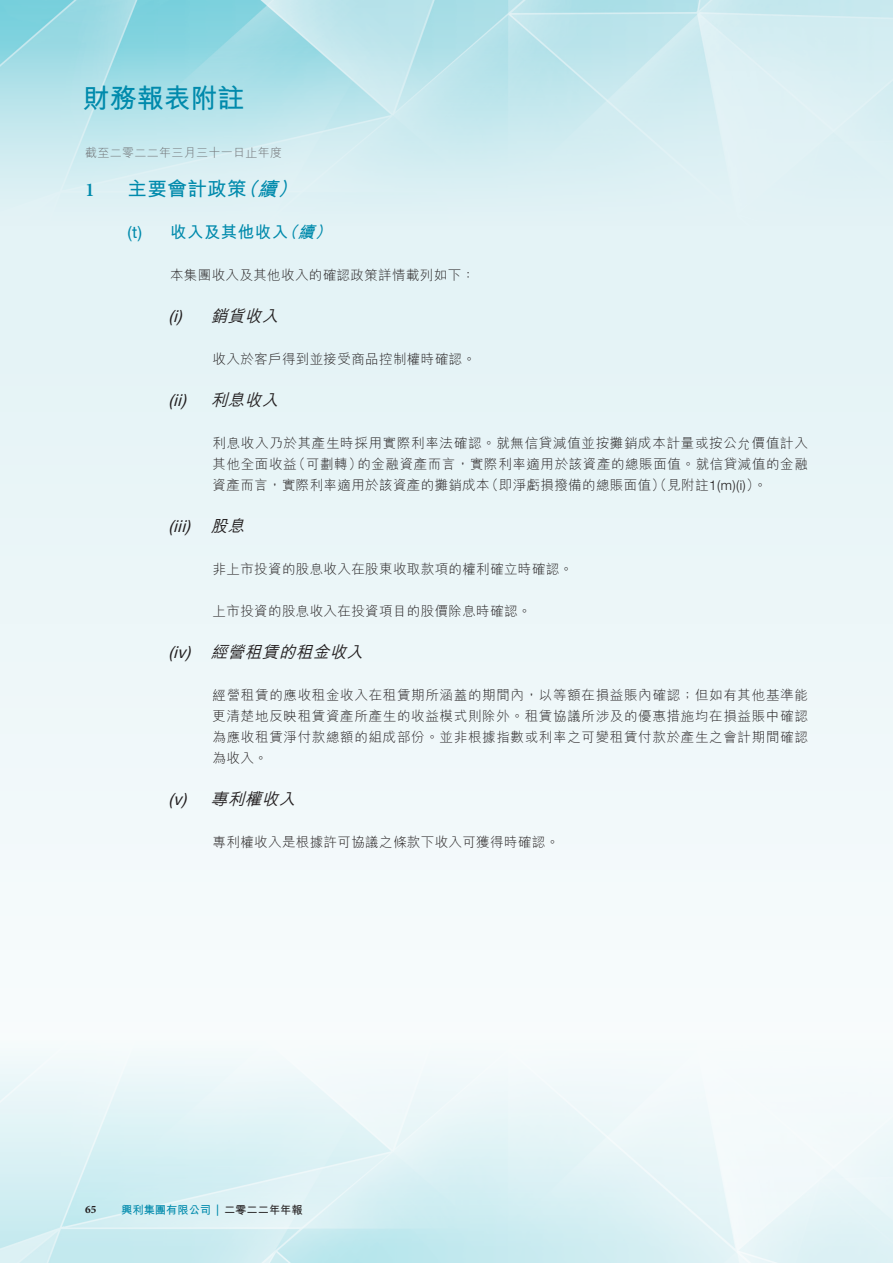
<style>
.page{position:relative;width:893px;height:1263px;background:#edf7f9}
.page>*{position:absolute;margin:0;border:0;box-sizing:border-box;transform-origin:0 0}
.t1{font:700 27px "M Hei HK";letter-spacing:-.005em;color:#008aac}
.t2{font:700 19.5px "M Hei HK";letter-spacing:.02em;color:#008aac}
.t3{font:italic 700 19.5px "M Hei HK";color:#008aac}
.t4{font:600 19.5px "Minion Pro";color:#008aac}
.t5{font:italic 500 16.5px "M Hei HK";color:#231f20}
.t6{font:italic 16.5px "Helvetica Neue LT Std";color:#231f20}
.t7{font:700 16.5px "M Hei HK";letter-spacing:.03em;color:#008aac}
.t8{font:italic 700 16.5px "M Hei HK";color:#008aac}
.t9{font:16.5px "Helvetica Neue LT Std";color:#008aac}
.t10{font:300 13.5px/21px "M Hei HK";letter-spacing:.03em;color:#231f20;text-align:justify}
.t11{font:300 13.5px/21px "M Hei HK";letter-spacing:.05em;color:#231f20;text-align:right}
.t12{font:300 12px "M Hei HK";letter-spacing:.03em;color:#6c6d70}
.t13{font:700 11.25px "M Hei HK";color:#008aac}
.t14{font:700 11.25px "Minion Pro";color:#231f20}
.s1{font-family:"Helvetica Neue LT Std"}
.s2{font-family:"Minion Pro"}
.s3{color:#231f20}
</style>
<div class="page">
<img style="left:0;top:1060px;width:893px;height:203px">
<img style="left:0;top:0;width:893px;height:223px">
<h1 class="t1" style="left:83px;top:79px;width:163px">財務報表附註</h1>
<p class="t12" style="left:85px;top:146px;width:199px">截至二零二二年三月三十一日止年度</p>
<h2 class="t3" style="left:277px;top:175px;width:28px">(</h2>
<h2 class="t2" style="left:128px;top:175px;width:121px">主要會計政策</h2>
<h2 class="t3" style="left:238px;top:175px;width:28px">（</h2>
<h2 class="t3" style="left:258px;top:175px;width:28px">續</h2>
<h2 class="t4" style="left:85px;top:176px;width:11px">1</h2>
<p class="t9" style="left:128px;top:222px;width:16px">t( )</p>
<p class="t7" style="left:170px;top:220px;width:120px">收入及其他收入</p>
<p class="t8" style="left:281px;top:220px;width:24px">（</p>
<p class="t8" style="left:315px;top:220px;width:24px">(</p>
<p class="t8" style="left:298px;top:220px;width:24px">續</p>
<p class="t10" style="left:170px;top:264px;width:306px">本集團收入及其他收入的確認政策詳情載列如下：</p>
<p class="t5" style="left:211px;top:304px;width:75px">銷貨收入</p>
<p class="t6" style="left:168px;top:306px;width:15px">) i(</p>
<p class="t6" style="left:168px;top:390px;width:19px">i i(</p>
<p class="t6" style="left:181px;top:390px;width:6px">)</p>
<p class="t6" style="left:168px;top:516px;width:11px">(</p>
<p class="t6" style="left:185px;top:516px;width:6px">)</p>
<p class="t6" style="left:173px;top:516px;width:19px">iii</p>
<p class="t6" style="left:168px;top:642px;width:24px">i v(</p>
<p class="t6" style="left:186px;top:642px;width:6px">)</p>
<p class="t6" style="left:168px;top:789px;width:20px">v(</p>
<p class="t6" style="left:182px;top:789px;width:6px">)</p>
<p class="t10" style="left:213px;top:348px;width:265px">收入於客戶得到並接受商品控制權時確認。</p>
<p class="t5" style="left:211px;top:388px;width:75px">利息收入</p>
<p class="t11" style="left:213px;top:432px;width:597px">利息收入乃於其產生時採用實際利率法確認。就無信貸減值並按攤銷成本計量或按公允價值計入的金融資產而言，實際利率適用於該資產的總賬面值。就信貸減值的金融</p>
<p class="t10" style="left:292px;top:453px;width:71px">（可劃轉）</p>
<p class="t10" style="left:213px;top:453px;width:85px">其他全面收益</p>
<p class="t10" style="left:485px;top:474px;width:283px">（即淨虧損撥備的總賬面值）（見附註 <span class="s1">m(1</span> 。(<span class="s1">( i ) (</span></p>
<p class="t10" style="left:213px;top:474px;width:279px">資產而言，實際利率適用於該資產的攤銷成本</p>
<p class="t5" style="left:211px;top:514px;width:41px">股息</p>
<p class="t10" style="left:213px;top:558px;width:362px">非上市投資的股息收入在股東收取款項的權利確立時確認。</p>
<p class="t10" style="left:213px;top:600px;width:320px">上市投資的股息收入在投資項目的股價除息時確認。</p>
<p class="t5" style="left:211px;top:640px;width:159px">經營租賃的租金收入</p>
<p class="t10" style="left:213px;top:684px;width:597px">經營租賃的應收租金收入在租賃期所涵蓋的期間內，以等額在損益賬內確認；但如有其他基準能更清楚地反映租賃資產所產生的收益模式則除外。租賃協議所涉及的優惠措施均在損益賬中確認為應收租賃淨付款總額的組成部份。並非根據指數或利率之可變租賃付款於產生之會計期間確認為收入。</p>
<p class="t5" style="left:211px;top:787px;width:92px">專利權收入</p>
<p class="t10" style="left:213px;top:831px;width:348px">專利權收入是根據許可協議之條款下收入可獲得時確認。</p>
<p class="t14" style="left:85px;top:1201px;width:13px">65</p>
<p class="t13" style="left:121px;top:1201px;width:183px">興利集團有限公司 <span class="s2">|</span> <span class="s3">二零二二年年報</span></p>
</div>
